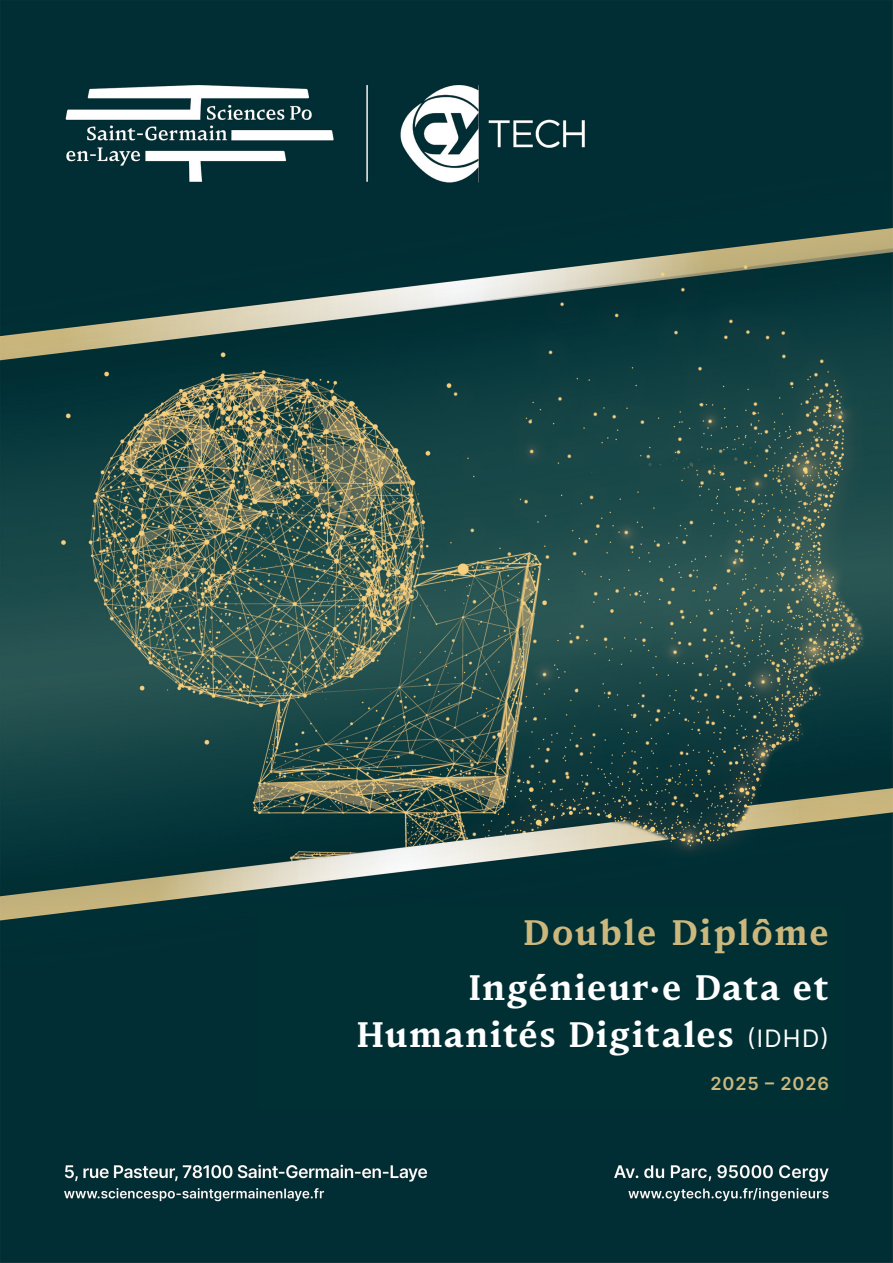
<style>
.page{position:relative;width:893px;height:1263px;background:#fff}
.page>*{position:absolute;margin:0;border:0;box-sizing:border-box;transform-origin:0 0}
.t1{font:700 33px/46.8px "Oree";letter-spacing:.05em;color:#fff;text-align:right}
.t2{font:700 33px "Oree";letter-spacing:.075em;color:#ccb87d}
.t3{font:600 18px "Inter";letter-spacing:.05em;color:#ccb87d}
.s1{font-family:"Inter";font-weight:400;font-size:24px}
</style>
<div class="page">
<img style="left:0;top:0;width:893px;height:1263px">
<div style="left:258px;top:906px;width:585px;height:203px;background:#002f34"></div>
<p class="t2" style="left:523px;top:910px;width:307px">Double Diplôme</p>
<p class="t1" style="left:357px;top:967px;width:474px">Ingénieur·e Data et<br>Humanités Digitales <span class="s1">(IDHD)</span></p>
<p class="t3" style="left:710px;top:1070px;width:120px">2025 – 2026</p>
</div>
